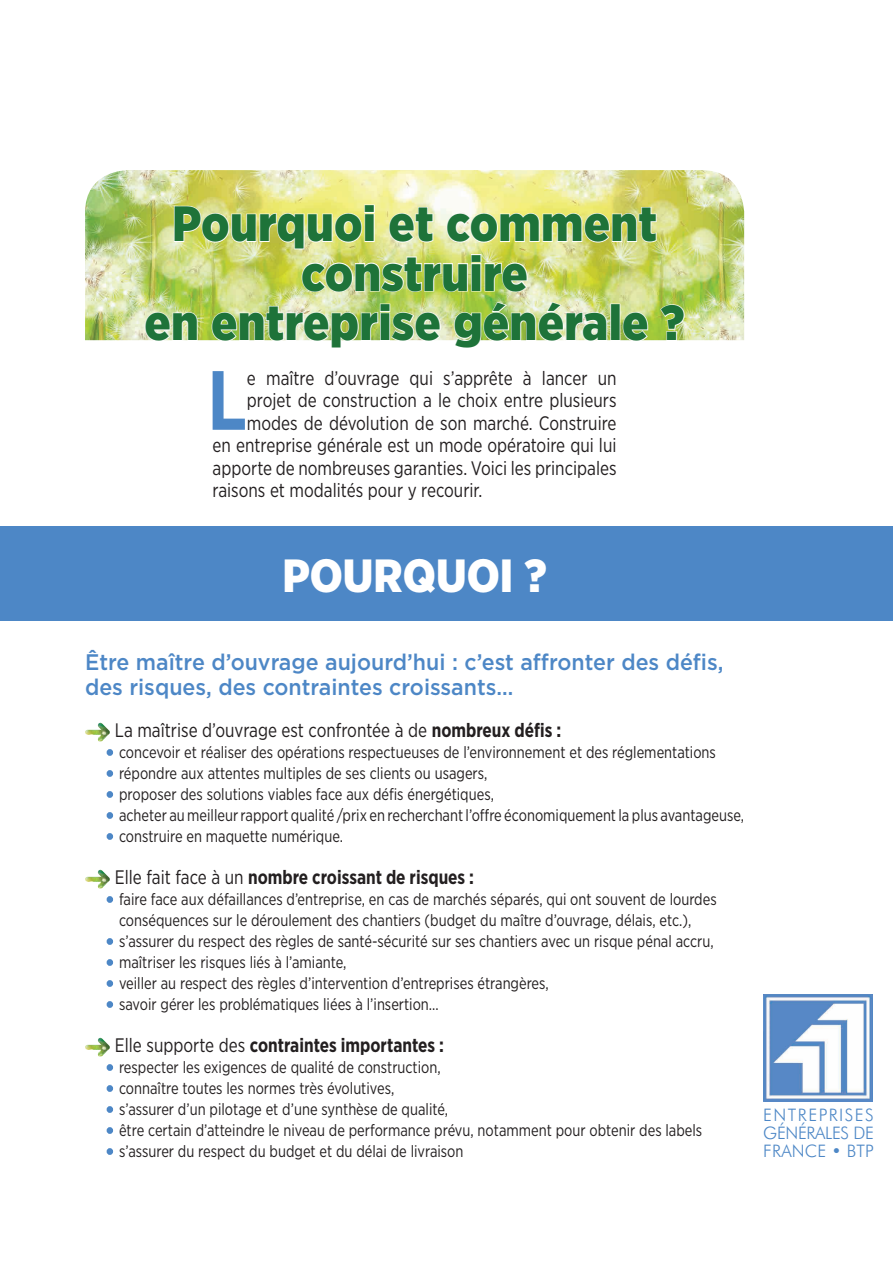
<style>
.page{position:relative;width:893px;height:1263px;background:#fff}
.page>*{position:absolute;margin:0;border:0;box-sizing:border-box;transform-origin:0 0}
.t1{font:700 83.85px "Gotham Narrow";color:#4d87c6;scale:.9 1}
.t2{font:900 49.5px/49.5px "Gotham Narrow";letter-spacing:.005em;color:#1e7339;text-align:center}
.t3{font:900 46.5px "Gotham Narrow";color:#fff}
.t4{font:500 22.5px/25.5px "Gotham";color:#4d87c6;scale:.95 1}
.t5{font:19.5px "Gotham Narrow";color:#231f20;scale:.9 1}
.t6{font:700 19.5px "Gotham Narrow";color:#231f20;scale:.9 1}
.t7{font:300 17.25px/18px "Futura BT";letter-spacing:.01em;color:#4d87c6;text-align:justify}
.t8{font:16.5px/21px "Gotham Narrow";color:#231f20;scale:.9 1}
.s1{font-weight:700}
.s2{color:#4d87c6}
.s3{font-weight:400}
</style>
<div class="page">
<img style="left:85px;top:170px;width:659px;height:170px">
<div style="left:0;top:526px;width:893px;height:95px;background:#4d87c6"></div>
<img style="left:85px;top:723px;width:25px;height:19px">
<div style="left:107px;top:749px;width:6px;height:7px;border:3px solid #4d87c6;border-radius:2px"></div>
<div style="left:107px;top:770px;width:6px;height:7px;border:3px solid #4d87c6;border-radius:2px"></div>
<div style="left:107px;top:791px;width:6px;height:7px;border:3px solid #4d87c6;border-radius:2px"></div>
<div style="left:107px;top:812px;width:6px;height:7px;border:3px solid #4d87c6;border-radius:2px"></div>
<div style="left:107px;top:833px;width:6px;height:7px;border:3px solid #4d87c6;border-radius:2px"></div>
<img style="left:85px;top:870px;width:25px;height:19px">
<div style="left:107px;top:896px;width:6px;height:7px;border:3px solid #4d87c6;border-radius:2px"></div>
<div style="left:107px;top:938px;width:6px;height:7px;border:3px solid #4d87c6;border-radius:2px"></div>
<div style="left:107px;top:959px;width:6px;height:7px;border:3px solid #4d87c6;border-radius:2px"></div>
<div style="left:107px;top:980px;width:6px;height:7px;border:3px solid #4d87c6;border-radius:2px"></div>
<div style="left:107px;top:1001px;width:6px;height:7px;border:3px solid #4d87c6;border-radius:2px"></div>
<img style="left:85px;top:1038px;width:25px;height:19px">
<div style="left:107px;top:1064px;width:6px;height:7px;border:3px solid #4d87c6;border-radius:2px"></div>
<div style="left:107px;top:1085px;width:6px;height:7px;border:3px solid #4d87c6;border-radius:2px"></div>
<div style="left:107px;top:1106px;width:6px;height:7px;border:3px solid #4d87c6;border-radius:2px"></div>
<div style="left:107px;top:1127px;width:6px;height:7px;border:3px solid #4d87c6;border-radius:2px"></div>
<div style="left:107px;top:1148px;width:6px;height:7px;border:3px solid #4d87c6;border-radius:2px"></div>
<svg style="left:173px;top:204px;width:484px;height:89px;background:#d9df86"></svg>
<svg style="left:144px;top:311px;width:54px;height:30px"></svg>
<svg style="left:211px;top:303px;width:230px;height:38px;background:#cfde9d"></svg>
<img style="left:453px;top:301px;width:155px;height:40px">
<div style="left:610px;top:304px;width:10px;height:37px;border:2px solid #fff"></div>
<svg style="left:622px;top:311px;width:27px;height:30px"></svg>
<svg style="left:659px;top:304px;width:26px;height:37px"></svg>
<img style="left:763px;top:995px;width:109px;height:107px">
<h2 class="t2" style="left:144px;top:198px;width:542px">Pourquoi et comment construire<br>en entreprise générale ?</h2>
<h1 class="t1" style="left:207px;top:346px;width:45px">L</h1>
<p class="t5" style="left:247px;top:366px;width:412px">e maître d’ouvrage qui s’apprête à lancer un</p>
<p class="t5" style="left:247px;top:388px;width:412px">projet de construction a le choix entre plusieurs</p>
<p class="t5" style="left:247px;top:411px;width:412px">modes de dévolution de son marché. Construire</p>
<p class="t5" style="left:213px;top:433px;width:450px">en entreprise générale est un mode opératoire qui lui</p>
<p class="t5" style="left:213px;top:456px;width:450px">apporte de nombreuses garanties. Voici les principales</p>
<p class="t5" style="left:213px;top:478px;width:301px">raisons et modalités pour y recourir.</p>
<h3 class="t3" style="left:282px;top:545px;width:266px">POURQUOI ?</h3>
<h3 class="t4" style="left:85px;top:649px;width:674px">Être maître d’ouvrage aujourd’hui : c’est affronter des défis, des risques, des contraintes croissants…</h3>
<p class="t5" style="left:115px;top:718px;width:497px">La maîtrise d’ouvrage est confrontée à de <span class="s1">nombreux défis :</span></p>
<p class="t8" style="left:106px;top:742px;width:679px"><span class="s2">•</span> concevoir et réaliser des opérations respectueuses de l’environnement et des réglementations</p>
<p class="t8" style="left:106px;top:763px;width:425px"><span class="s2">•</span> répondre aux attentes multiples de ses clients ou usagers,</p>
<p class="t8" style="left:106px;top:784px;width:432px"><span class="s2">•</span> proposer des solutions viables face aux défis énergétiques,</p>
<p class="t8" style="left:106px;top:805px;width:710px"><span class="s2">•</span> acheter au meilleur rapport qualité /prix en recherchant l’offre économiquement la plus avantageuse,</p>
<p class="t8" style="left:106px;top:826px;width:265px"><span class="s2">•</span> construire en maquette numérique.</p>
<p class="t6" style="left:115px;top:865px;width:401px"><span class="s3">Elle fait face à un</span> nombre croissant de risques :</p>
<p class="t8" style="left:119px;top:889px;width:666px;text-indent:-13px"><span class="s2">•</span> faire face aux défaillances d’entreprise, en cas de marchés séparés, qui ont souvent de lourdes conséquences sur le déroulement des chantiers (budget du maître d’ouvrage, délais, etc.),</p>
<p class="t8" style="left:106px;top:931px;width:676px"><span class="s2">•</span> s’assurer du respect des règles de santé-sécurité sur ses chantiers avec un risque pénal accru,</p>
<p class="t8" style="left:106px;top:952px;width:268px"><span class="s2">•</span> maîtriser les risques liés à l’amiante,</p>
<p class="t8" style="left:106px;top:973px;width:493px"><span class="s2">•</span> veiller au respect des règles d’intervention d’entreprises étrangères,</p>
<p class="t8" style="left:106px;top:994px;width:371px"><span class="s2">•</span> savoir gérer les problématiques liées à l’insertion…</p>
<p class="t6" style="left:115px;top:1033px;width:367px"><span class="s3">Elle supporte des</span> contraintes importantes :</p>
<p class="t8" style="left:106px;top:1057px;width:373px"><span class="s2">•</span> respecter les exigences de qualité de construction,</p>
<p class="t8" style="left:106px;top:1078px;width:322px"><span class="s2">•</span> connaître toutes les normes très évolutives,</p>
<p class="t8" style="left:106px;top:1099px;width:381px"><span class="s2">•</span> s’assurer d’un pilotage et d’une synthèse de qualité,</p>
<p class="t8" style="left:106px;top:1120px;width:664px"><span class="s2">•</span> être certain d’atteindre le niveau de performance prévu, notamment pour obtenir des labels</p>
<p class="t8" style="left:106px;top:1141px;width:398px"><span class="s2">•</span> s’assurer du respect du budget et du délai de livraison</p>
<p class="t7" style="left:763px;top:1105px;width:112px">ENTREPRISES GÉNÉRALES DE FRANCE • BTP</p>
</div>
